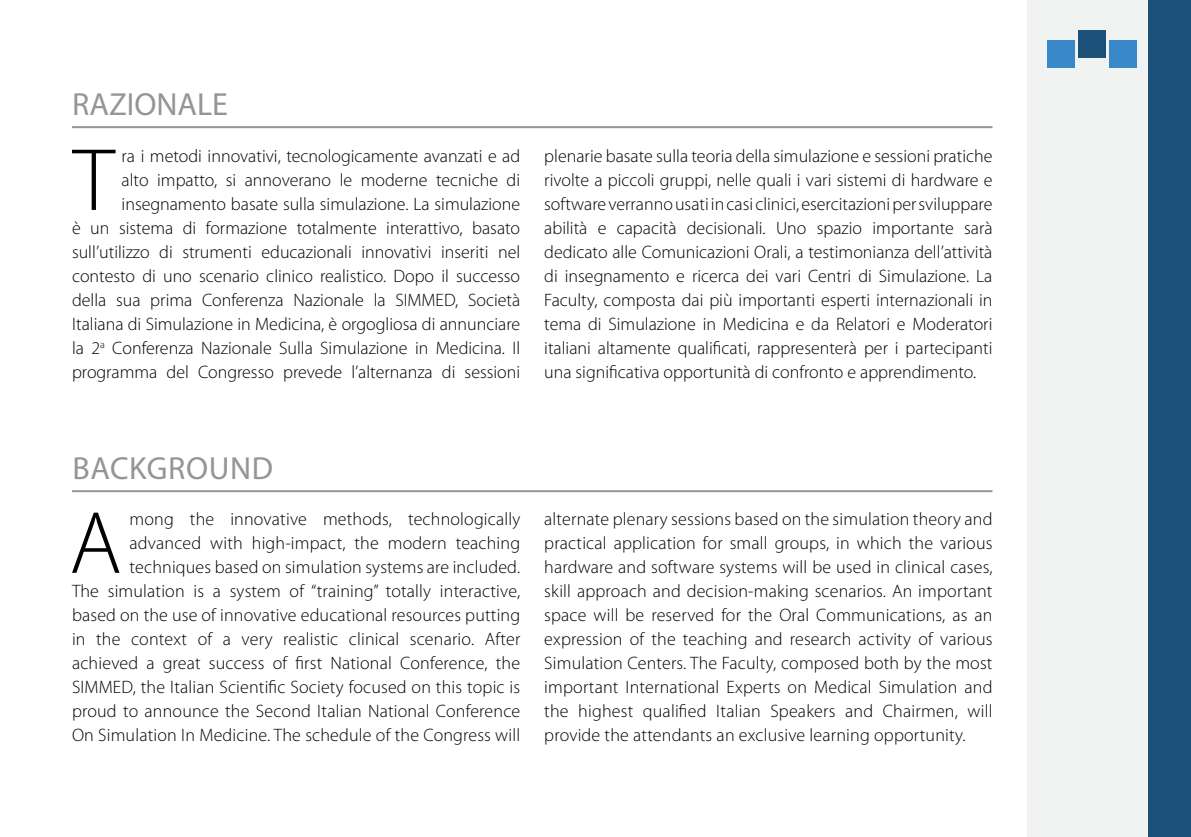
<style>
.page{position:relative;width:1191px;height:837px;background:#fff}
.page>*{position:absolute;margin:0;border:0;box-sizing:border-box;transform-origin:0 0}
.t1{font:300 89.2px "Myriad Pro";color:#000}
.t2{font:32px "Myriad Pro";letter-spacing:.005em;color:#939598}
.t3{font:300 18px/24px "Myriad Pro";color:#000;text-align:right}
</style>
<div class="page">
<hr style="left:72px;top:490px;width:920px;height:2px;background:#939598">
<hr style="left:72px;top:126px;width:920px;height:2px;background:#939598">
<div style="left:1027px;top:0;width:164px;height:836px;background:#f1f2f2"></div>
<div style="left:1047px;top:40px;width:28px;height:27px;background:#3989c9"></div>
<div style="left:1078px;top:30px;width:27px;height:27px;background:#1b5078"></div>
<div style="left:1109px;top:40px;width:27px;height:27px;background:#3989c9"></div>
<div style="left:1148px;top:0;width:43px;height:836px;background:#1b5078"></div>
<h2 class="t2" style="left:72px;top:92px;width:157px">RAZIoNALE</h2>
<p class="t3" style="left:72px;top:145px;width:450px">ra i metodi innovativi, tecnologicamente avanzati e ad<br>alto impatto, si annoverano le moderne tecniche di insegnamento basate sulla simulazione. La simulazione<br>è un sistema di formazione totalmente interattivo, basato sull’utilizzo di strumenti educazionali innovativi inseriti nel contesto di uno scenario clinico realistico. Dopo il successo della sua prima Conferenza Nazionale la SIMMED, Società Italiana di Simulazione in Medicina, è orgogliosa di annunciare la 2<sup>a</sup> Conferenza Nazionale Sulla Simulazione in Medicina. Il programma del Congresso prevede l’alternanza di sessioni</p>
<h1 class="t1" style="left:73px;top:145px;width:43px">T</h1>
<p class="t3" style="left:544px;top:145px;width:450px;text-align:justify">plenarie basate sulla teoria della simulazione e sessioni pratiche rivolte a piccoli gruppi, nelle quali i vari sistemi di hardware e software verranno usati in casi clinici, esercitazioni per sviluppare abilità e capacità decisionali. Uno spazio importante sarà dedicato alle Comunicazioni Orali, a testimonianza dell’attività di insegnamento e ricerca dei vari Centri di Simulazione. La Faculty, composta dai più importanti esperti internazionali in tema di Simulazione in Medicina e da Relatori e Moderatori italiani altamente qualificati, rappresenterà per i partecipanti una significativa opportunità di confronto e apprendimento.</p>
<h2 class="t2" style="left:72px;top:455px;width:202px">BACkGRoUND</h2>
<p class="t3" style="left:72px;top:508px;width:450px">mong the innovative methods, technologically advanced with high-impact, the modern teaching techniques based on simulation systems are included.<br>The simulation is a system of “training” totally interactive, based on the use of innovative educational resources putting in the context of a very realistic clinical scenario. After achieved a great success of first National Conference, the SIMMED, the Italian Scientific Society focused on this topic is proud to announce the Second Italian National Conference On Simulation In Medicine. The schedule of the Congress will</p>
<h1 class="t1" style="left:69px;top:508px;width:54px">A</h1>
<p class="t3" style="left:544px;top:508px;width:450px;text-align:justify">alternate plenary sessions based on the simulation theory and practical application for small groups, in which the various hardware and software systems will be used in clinical cases, skill approach and decision-making scenarios. An important space will be reserved for the Oral Communications, as an expression of the teaching and research activity of various Simulation Centers. The Faculty, composed both by the most important International Experts on Medical Simulation and the highest qualified Italian Speakers and Chairmen, will provide the attendants an exclusive learning opportunity.</p>
</div>
